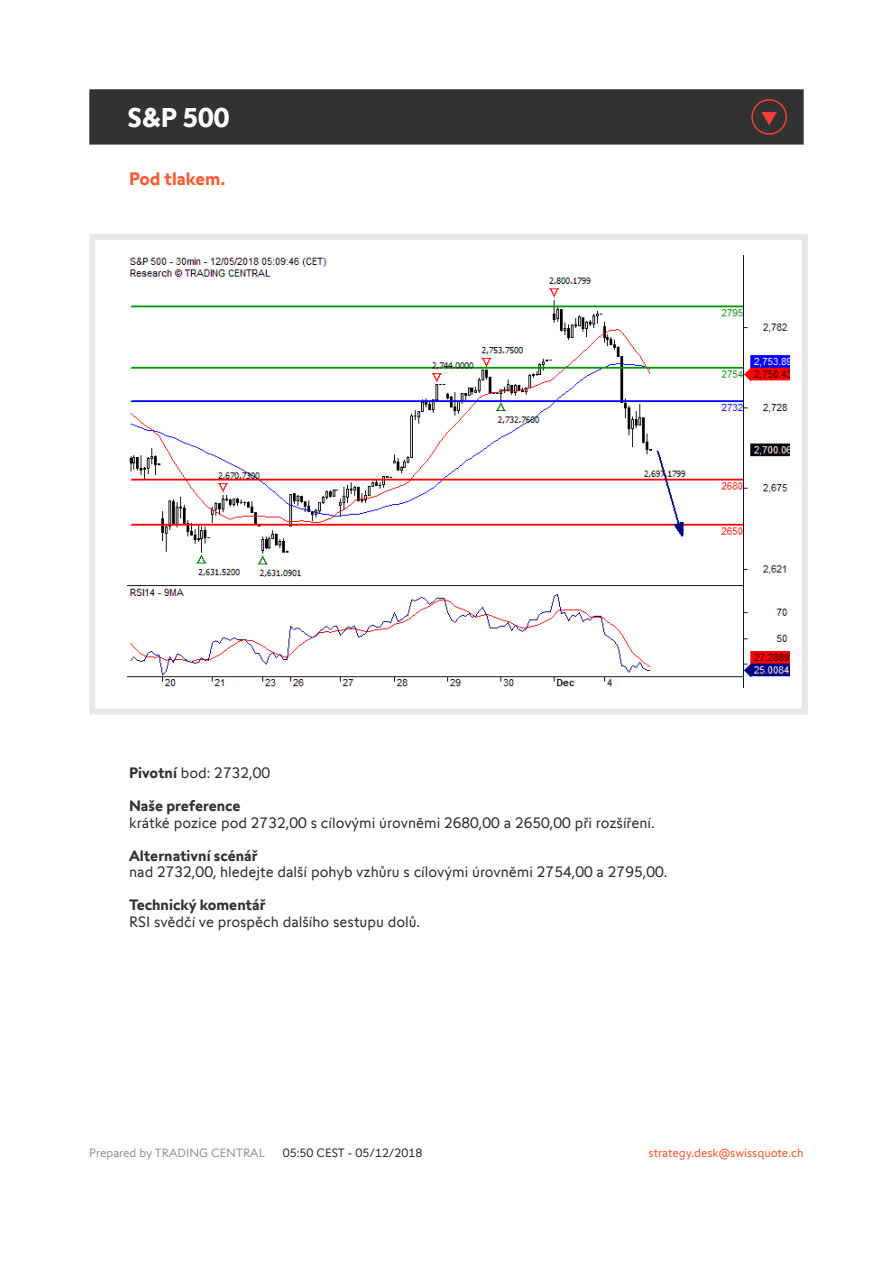
<style>
.page{position:relative;width:893px;height:1263px;background:#fff}
.page>*{position:absolute;margin:0;border:0;box-sizing:border-box;transform-origin:0 0}
.t1{font:700 27px "Swissquote CT";color:#fff}
.t2{font:700 18px "Swissquote CT";color:#fa5b35}
.t3{font:15px "Swissquote CT";color:#323232}
.t4{font:700 15px "Swissquote CT";color:#323232}
.t5{font:12px "Swissquote CT";color:#fa5b35}
.t6{font:12px "Swissquote CT";color:#939598}
.t7{font:12px "Swissquote CT";color:#323232}
.s1{font-weight:700}
</style>
<div class="page">
<div style="left:89px;top:234px;width:719px;height:480px;border:6px solid #e9e8e7"></div>
<div style="left:89px;top:89px;width:715px;height:56px;background:#323232;border:2px solid #323232"></div>
<img style="left:128px;top:255px;width:661px;height:432px">
<svg style="left:751px;top:99px;width:36px;height:36px"></svg>
<h1 class="t1" style="left:128px;top:101px;width:103px">S&amp;P 500</h1>
<p class="t2" style="left:129px;top:168px;width:98px">Pod tlakem.</p>
<p class="t3" style="left:129px;top:764px;width:143px"><span class="s1">Pivotní</span> bod: 2732,00</p>
<p class="t4" style="left:129px;top:797px;width:113px">Naše preference</p>
<p class="t3" style="left:129px;top:814px;width:527px">krátké pozice pod 2732,00 s cílovými úrovněmi 2680,00 a 2650,00 při rozšíření.</p>
<p class="t4" style="left:129px;top:846px;width:130px">Alternativní scénář</p>
<p class="t3" style="left:129px;top:863px;width:540px">nad 2732,00, hledejte další pohyb vzhůru s cílovými úrovněmi 2754,00 a 2795,00.</p>
<p class="t4" style="left:129px;top:896px;width:138px">Technický komentář</p>
<p class="t3" style="left:129px;top:913px;width:293px">RSI svědčí ve prospěch dalšího sestupu dolů.</p>
<p class="t6" style="left:89px;top:1145px;width:177px">Prepared by TRADING CENTRAL</p>
<p class="t7" style="left:283px;top:1145px;width:141px">05:50 CEST - 05/12/2018</p>
<p class="t5" style="left:649px;top:1145px;width:157px">strategy.desk@swissquote.ch</p>
</div>
